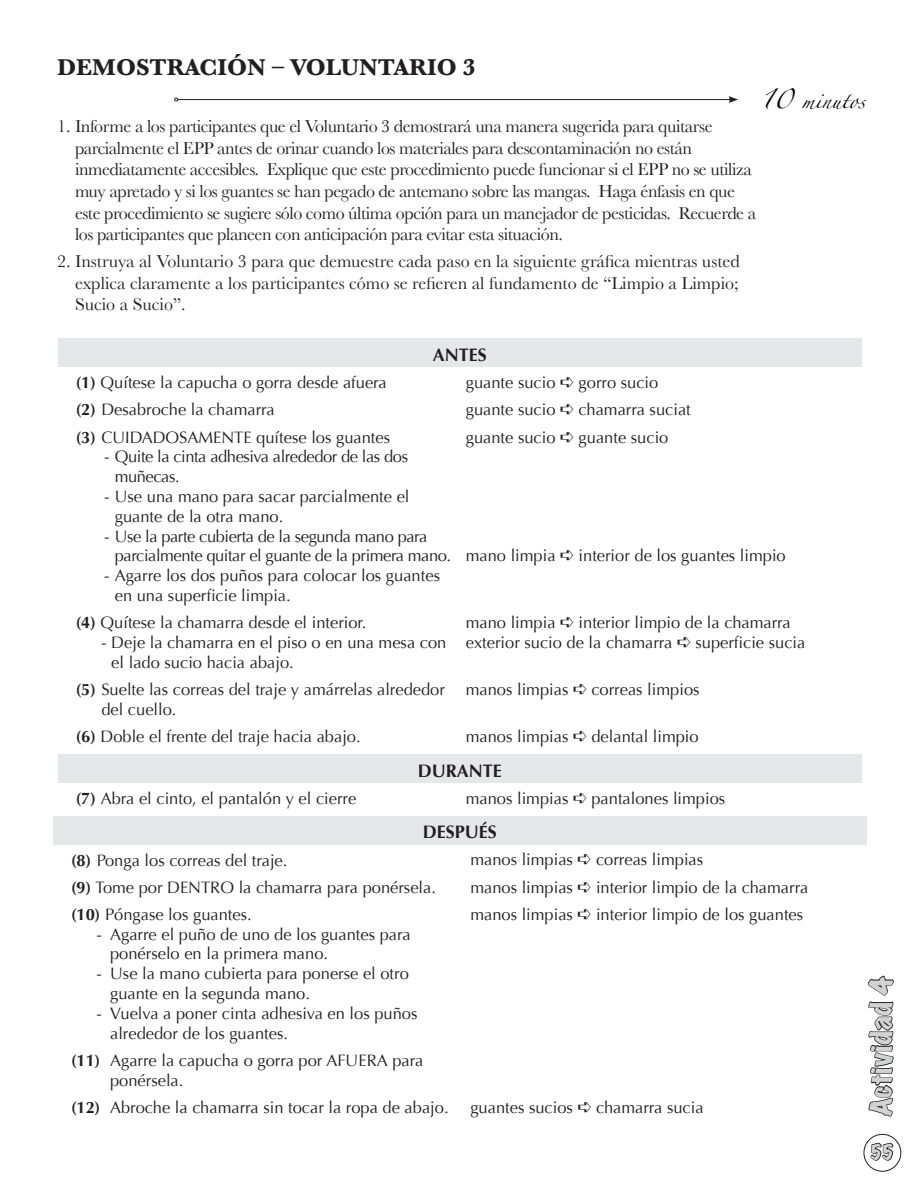
<style>
.page{position:relative;width:918px;height:1188px;background:#fff}
.page>*{position:absolute;margin:0;border:0;box-sizing:border-box;transform-origin:0 0}
.t1{font:expanded 27px "Marker Felt";letter-spacing:.025em;color:#d1d2d4}
.t2{font:700 24px "Baskerville";color:#231f20}
.t3{font:18px/21.6px "Baskerville";letter-spacing:-.025em;color:#231f20}
.t4{font:700 18px "Optima";color:#231f20}
.t5{font:expanded 18px "Marker Felt";color:#d1d2d4}
.t6{font:16.5px/19.8px "Optima";color:#231f20}
.t7{font:16.5px/19.8px "Optima";letter-spacing:-.025em;color:#231f20}
.t8{font:15px "Zapfino";color:#000}
.s1{font-size:18px}
.s2{font-weight:700}
</style>
<div class="page">
<hr style="left:178px;top:99px;width:553px;height:1px;background:#231f20">
<svg style="left:729px;top:96px;width:9px;height:7px"></svg>
<div style="left:864px;top:1134px;width:37px;height:38px;border:1px solid #231f20;border-radius:50%"></div>
<div style="left:58px;top:338px;width:804px;height:29px;background:#e6e7e9"></div>
<div style="left:58px;top:754px;width:804px;height:29px;background:#e6e7e9"></div>
<div style="left:53px;top:816px;width:813px;height:28px;background:#e6e7e9"></div>
<svg style="left:867px;top:975px;width:27px;height:142px"></svg>
<svg style="left:870px;top:1142px;width:24px;height:19px"></svg>
<p class="t2" style="left:57px;top:53px;width:420px">DEMOSTRAC IÓN – VOLUNTARIO 3</p>
<p class="t8" style="left:761px;top:94px;width:106px"><span class="s1">10</span> minutos</p>
<p class="t3" style="left:75px;top:115px;width:683px;text-indent:-18px">1. Informe a los participantes que el Voluntario 3 demostrará una manera sugerida para quitarse parcialmente el EPP antes de orinar cuando los materiales para descontaminación no están inmediatamente accesibles. Explique que este procedimiento puede funcionar si el EPP no se utiliza muy apretado y si los guantes se han pegado de antemano sobre las mangas. Haga énfasis en que este procedimiento se sugiere sólo como última opción para un manejador de pesticidas. Recuerde a los participantes que planeen con anticipación para evitar esta situación.</p>
<p class="t3" style="left:75px;top:250px;width:666px;text-align:justify;text-indent:-18px">2. Instruya al Voluntario 3 para que demuestre cada paso en la siguiente gráfica mientras usted explica claramente a los participantes cómo se refieren al fundamento de “Limpio a Limpio; Sucio a Sucio”.</p>
<p class="t4" style="left:433px;top:344px;width:56px">ANTES</p>
<p class="t6" style="left:76px;top:373px;width:313px"><span class="s2">(1)</span> Quítese la capucha o gorra desde afuera</p>
<p class="t6" style="left:466px;top:373px;width:194px">guante sucio ➪ gorro sucio</p>
<p class="t6" style="left:76px;top:400px;width:200px"><span class="s2">(2)</span> Desabroche la chamarra</p>
<p class="t6" style="left:466px;top:400px;width:227px">guante sucio ➪ chamarra suciat</p>
<p class="t6" style="left:76px;top:427px;width:316px"><span class="s2">(3)</span> CUIDADOSAMENTE quítese los guantes</p>
<p class="t7" style="left:115px;top:447px;width:295px;text-indent:-10px">- Quite la cinta adhesiva alrededor de las dos muñecas.</p>
<p class="t6" style="left:115px;top:487px;width:296px;text-indent:-10px">- Use una mano para sacar parcialmente el guante de la otra mano.</p>
<p class="t7" style="left:115px;top:526px;width:338px;text-indent:-10px">- Use la parte cubierta de la segunda mano para parcialmente quitar el guante de la primera mano.</p>
<p class="t6" style="left:115px;top:566px;width:327px;text-indent:-10px">- Agarre los dos puños para colocar los guantes en una superficie limpia.</p>
<p class="t6" style="left:466px;top:427px;width:204px">guante sucio ➪ guante sucio</p>
<p class="t6" style="left:466px;top:546px;width:322px">mano limpia ➪ interior de los guantes limpio</p>
<p class="t6" style="left:76px;top:613px;width:292px"><span class="s2">(4)</span> Quítese la chamarra desde el interior.</p>
<p class="t6" style="left:111px;top:633px;width:337px;text-indent:-10px">- Deje la chamarra en el piso o en una mesa con el lado sucio hacia abajo.</p>
<p class="t6" style="left:466px;top:613px;width:327px">mano limpia ➪ interior limpio de la chamarra</p>
<p class="t6" style="left:466px;top:633px;width:341px">exterior sucio de la chamarra ➪ superficie sucia</p>
<p class="t6" style="left:101px;top:680px;width:345px;text-indent:-26px"><span class="s2">(5)</span> Suelte las correas del traje y amárrelas alrededor del cuello.</p>
<p class="t6" style="left:466px;top:680px;width:235px">manos limpias ➪ correas limpios</p>
<p class="t6" style="left:76px;top:727px;width:286px"><span class="s2">(6)</span> Doble el frente del traje hacia abajo.</p>
<p class="t6" style="left:466px;top:727px;width:234px">manos limpias ➪ delantal limpio</p>
<p class="t4" style="left:418px;top:760px;width:86px">DURANTE</p>
<p class="t6" style="left:76px;top:788px;width:282px"><span class="s2">(7)</span> Abra el cinto, el pantalón y el cierre</p>
<p class="t6" style="left:466px;top:788px;width:261px">manos limpias ➪ pantalones limpios</p>
<p class="t4" style="left:423px;top:822px;width:76px">DESPUÉS</p>
<p class="t6" style="left:71px;top:850px;width:218px"><span class="s2">(8)</span> Ponga los correas del traje.</p>
<p class="t6" style="left:470px;top:850px;width:234px">manos limpias ➪ correas limpias</p>
<p class="t6" style="left:71px;top:877px;width:108px"><span class="s2">(9)</span> Tome por DEN</p>
<p class="t6" style="left:201px;top:877px;width:236px">TRO la chamarra para ponérsela.</p>
<p class="t6" style="left:470px;top:877px;width:339px">manos limpias ➪ interior limpio de la chamarra</p>
<p class="t6" style="left:71px;top:905px;width:182px"><span class="s2">(10)</span> Póngase los guantes.</p>
<p class="t6" style="left:110px;top:924px;width:302px;text-indent:-14px">- Agarre el puño de uno de los guantes para ponérselo en la primera mano.</p>
<p class="t6" style="left:110px;top:964px;width:300px;text-indent:-14px">- Use la mano cubierta para ponerse el otro guante en la segunda mano.</p>
<p class="t6" style="left:110px;top:1004px;width:309px;text-indent:-14px">- Vuelva a poner cinta adhesiva en los puños alrededor de los guantes.</p>
<p class="t6" style="left:470px;top:905px;width:334px">manos limpias ➪ interior limpio de los guantes</p>
<p class="t6" style="left:110px;top:1051px;width:315px;text-indent:-39px"><span class="s2">(11)</span> Agarre la capucha o gorra por AFUERA para ponérsela.</p>
<p class="t6" style="left:71px;top:1098px;width:379px"><span class="s2">(12)</span> Abroche la chamarra sin tocar la ropa de abajo.</p>
<p class="t6" style="left:470px;top:1098px;width:235px">guantes sucios ➪ chamarra sucia</p>
<p class="t1" style="left:867px;top:1116px;width:141px;rotate:-90deg">Actividad 4</p>
<p class="t5" style="left:870px;top:1142px;width:25px">55</p>
</div>
